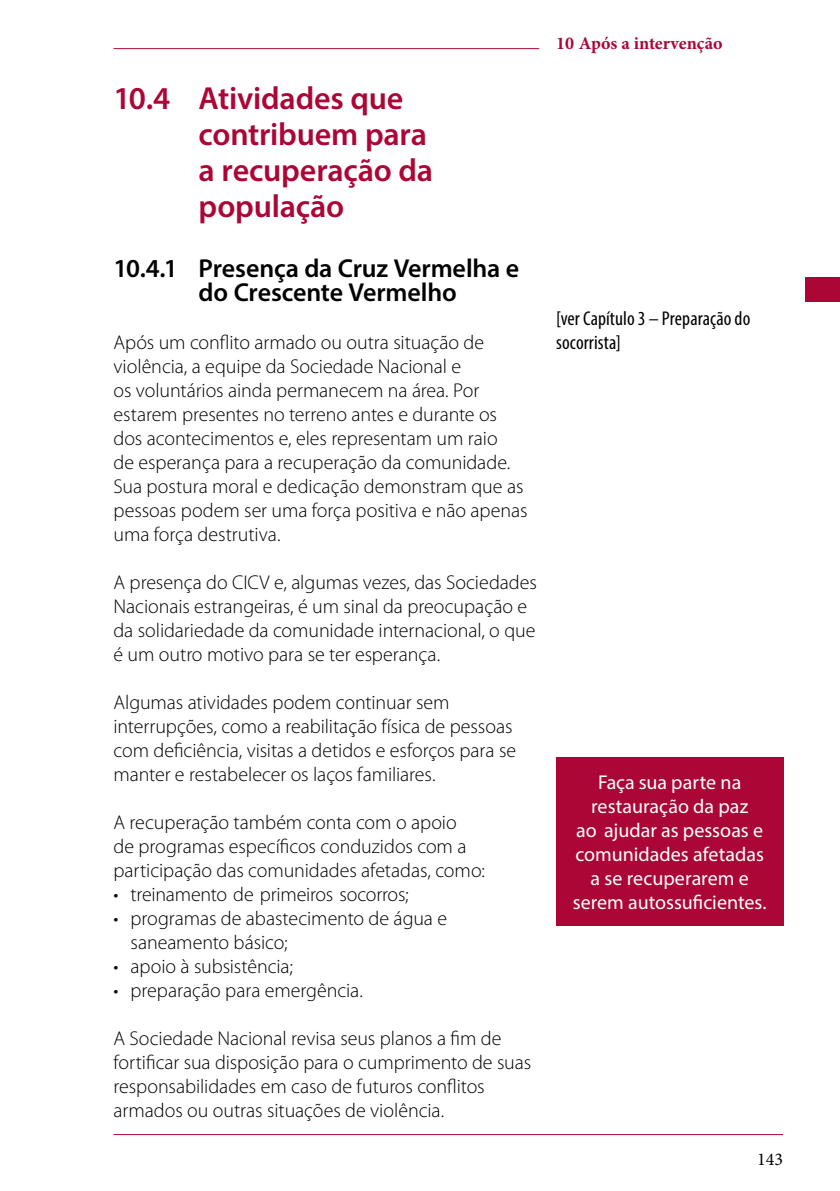
<style>
.page{position:relative;width:840px;height:1191px;background:#fff}
.page>*{position:absolute;margin:0;border:0;box-sizing:border-box;transform-origin:0 0}
.t1{font:600 32px/36px "Myriad Pro";letter-spacing:-.005em;color:#ab0635}
.t2{font:600 26px/24px "Myriad Pro";letter-spacing:-.005em;color:#000}
.t3{font:300 20px/24px "Myriad Pro";letter-spacing:-.005em;color:#000}
.t4{font:20px/24px "Myriad Pro";color:#fff;text-align:center}
.t5{font:condensed 20px/24px "Myriad Pro";letter-spacing:.005em;color:#000}
.t6{font:700 18px "Minion Pro";color:#ab0635}
.t7{font:18px "Minion Pro";color:#000}
</style>
<div class="page">
<div style="left:556px;top:757px;width:226px;height:168px;background:#ab0635"></div>
<hr style="left:113px;top:48px;width:426px;height:1px;background:#ab0635">
<hr style="left:113px;top:1134px;width:669px;height:1px;background:#ab0635">
<div style="left:805px;top:277px;width:34px;height:24px;background:#ab0635"></div>
<h1 class="t1" style="left:198px;top:79px;width:236px;text-indent:-85px">10.4 Atividades que contribuem para a recuperação da população</h1>
<h2 class="t2" style="left:198px;top:256px;width:322px;text-indent:-85px">10.4.1 Presença da Cruz Vermelha e do Crescente Vermelho</h2>
<p class="t3" style="left:113px;top:330px;width:415px">Após um conflito armado ou outra situação de violência, a equipe da Sociedade Nacional e<br>os voluntários ainda permanecem na área. Por estarem presentes no terreno antes e durante os dos acontecimentos e, eles representam um raio<br>de esperança para a recuperação da comunidade.<br>Sua postura moral e dedicação demonstram que as pessoas podem ser uma força positiva e não apenas uma força destrutiva.</p>
<p class="t3" style="left:113px;top:570px;width:424px">A presença do CICV e, algumas vezes, das Sociedades Nacionais estrangeiras, é um sinal da preocupação e da solidariedade da comunidade internacional, o que é um outro motivo para se ter esperança.</p>
<p class="t3" style="left:113px;top:690px;width:404px">Algumas atividades podem continuar sem interrupções, como a reabilitação física de pessoas com deficiência, visitas a detidos e esforços para se manter e restabelecer os laços familiares.</p>
<p class="t3" style="left:113px;top:810px;width:372px">A recuperação também conta com o apoio<br>de programas específicos conduzidos com a participação das comunidades afetadas, como:</p>
<p class="t3" style="left:113px;top:882px;width:296px">• treinamento de primeiros socorros;</p>
<p class="t3" style="left:130px;top:906px;width:318px;text-indent:-17px">• programas de abastecimento de água e saneamento básico;</p>
<p class="t3" style="left:113px;top:954px;width:181px">• apoio à subsistência;</p>
<p class="t3" style="left:113px;top:978px;width:251px">• preparação para emergência.</p>
<p class="t3" style="left:113px;top:1026px;width:419px">A Sociedade Nacional revisa seus planos a fim de fortificar sua disposição para o cumprimento de suas responsabilidades em caso de futuros conflitos armados ou outras situações de violência.</p>
<p class="t6" style="left:556px;top:31px;width:168px">10 Após a intervenção</p>
<p class="t5" style="left:556px;top:306px;width:195px">[ver Capítulo 3 – Preparação do socorrista]</p>
<p class="t4" style="left:572px;top:770px;width:195px">Faça sua parte na restauração da paz<br>ao ajudar as pessoas e comunidades afetadas a se recuperarem e serem autossuficientes.</p>
<p class="t7" style="left:756px;top:1147px;width:27px">143</p>
</div>
